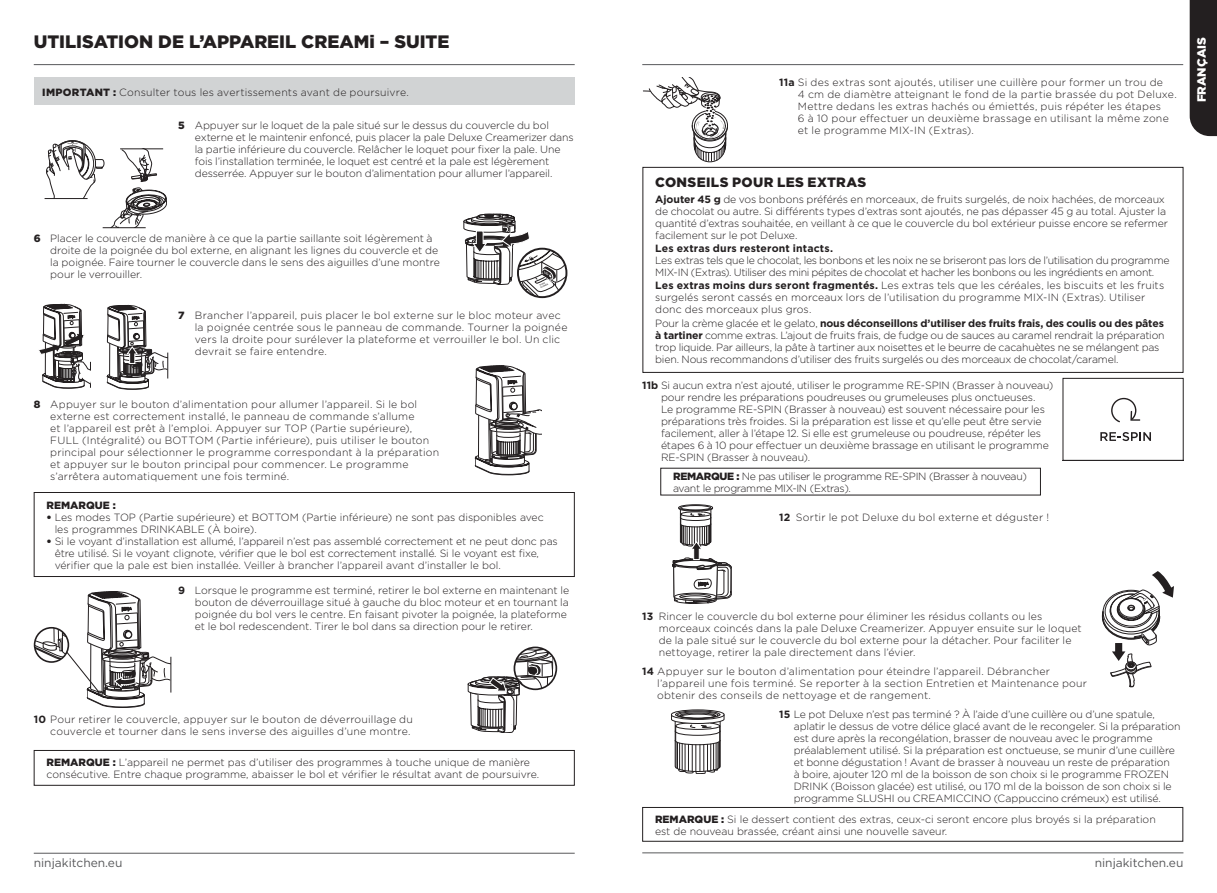
<style>
.page{position:relative;width:1217px;height:893px;background:#fff}
.page>*{position:absolute;margin:0;border:0;box-sizing:border-box;transform-origin:0 0}
.t1{font:900 18px "Gotham";color:#231f20}
.t2{font:900 13.5px "Gotham";letter-spacing:.025em;color:#231f20}
.t3{font:12px "Gotham";color:#58595b}
.t4{font:900 12px "Gotham";color:#fff}
.t5{font:300 10.5px/12px "Gotham";letter-spacing:-.005em;color:#231f20}
.t6{font:300 10.5px/12px "Gotham";letter-spacing:.02em;color:#231f20}
.t7{font:300 10.5px/12px "Gotham";letter-spacing:-.03em;color:#231f20}
.t8{font:300 10.5px "Gotham";letter-spacing:.025em;color:#231f20}
.t9{font:700 10.5px "Gotham";letter-spacing:.015em;color:#231f20}
.t10{font:900 10.5px "Gotham";color:#231f20}
.s1{font-weight:900}
.s2{font-weight:700}
</style>
<div class="page">
<hr style="left:34px;top:64px;width:540px;height:1px;background:#58595b">
<hr style="left:642px;top:64px;width:540px;height:1px;background:#58595b">
<hr style="left:642px;top:852px;width:541px;height:1px;background:#58595b">
<hr style="left:34px;top:853px;width:540px;height:1px;background:#58595b">
<svg style="left:475px;top:365px;width:66px;height:110px"></svg>
<svg style="left:46px;top:140px;width:58px;height:58px"></svg>
<svg style="left:111px;top:149px;width:56px;height:78px"></svg>
<div style="left:34px;top:492px;width:540px;height:85px;border:1px solid #231f20"></div>
<svg style="left:463px;top:214px;width:103px;height:83px"></svg>
<svg style="left:107px;top:305px;width:61px;height:84px"></svg>
<hr style="left:45px;top:198px;width:43px;height:1px;background:#231f20">
<hr style="left:120px;top:149px;width:43px;height:1px;background:#231f20">
<hr style="left:103px;top:227px;width:43px;height:1px;background:#231f20">
<svg style="left:1101px;top:571px;width:72px;height:116px"></svg>
<svg style="left:643px;top:77px;width:84px;height:85px"></svg>
<svg style="left:1100px;top:397px;width:51px;height:44px"></svg>
<div style="left:1062px;top:378px;width:121px;height:83px;border:1px solid #231f20"></div>
<div style="left:34px;top:627px;width:35px;height:36px;border:2px solid #231f20;border-radius:50%"></div>
<svg style="left:35px;top:591px;width:135px;height:117px"></svg>
<div style="left:513px;top:647px;width:44px;height:43px;border:2px solid #231f20;border-radius:50%"></div>
<svg style="left:468px;top:647px;width:85px;height:86px"></svg>
<div style="left:34px;top:750px;width:540px;height:36px;border:1px solid #231f20"></div>
<div style="left:642px;top:807px;width:540px;height:35px;border:1px solid #231f20"></div>
<svg style="left:671px;top:710px;width:53px;height:64px"></svg>
<div style="left:642px;top:167px;width:541px;height:206px;border:1px solid #231f20"></div>
<div style="left:34px;top:78px;width:540px;height:27px;background:#d1d3d4"></div>
<svg style="left:39px;top:304px;width:52px;height:84px"></svg>
<hr style="left:170px;top:657px;width:1px;height:36px;background:#231f20">
<svg style="left:672px;top:505px;width:59px;height:99px"></svg>
<div style="left:1189px;top:0;width:27px;height:136px;background:#231f20"></div>
<h1 class="t1" style="left:34px;top:29px;width:417px">UTILISATION DE L’APPAREIL CREAMi – SUITE</h1>
<p class="t6" style="left:42px;top:86px;width:368px"><span class="s1">IMPORTANT :</span> Consulter tous les avertissements avant de poursuivre.</p>
<p class="t5" style="left:195px;top:119px;width:380px;text-indent:-16px"><span class="s1">5</span> Appuyer sur le loquet de la pale situé sur le dessus du couvercle du bol externe et le maintenir enfoncé, puis placer la pale Deluxe Creamerizer dans la partie inférieure du couvercle. Relâcher le loquet pour fixer la pale. Une fois l’installation terminée, le loquet est centré et la pale est légèrement desserrée. Appuyer sur le bouton d’alimentation pour allumer l’appareil.</p>
<p class="t5" style="left:50px;top:232px;width:391px;text-indent:-16px"><span class="s1">6</span> Placer le couvercle de manière à ce que la partie saillante soit légèrement à droite de la poignée du bol externe, en alignant les lignes du couvercle et de la poignée. Faire tourner le couvercle dans le sens des aiguilles d’une montre pour le verrouiller.</p>
<p class="t6" style="left:195px;top:309px;width:374px;text-indent:-16px"><span class="s1">7</span> Brancher l’appareil, puis placer le bol externe sur le bloc moteur avec la poignée centrée sous le panneau de commande. Tourner la poignée vers la droite pour surélever la plateforme et verrouiller le bol. Un clic devrait se faire entendre.</p>
<p class="t6" style="left:50px;top:398px;width:390px;text-indent:-16px"><span class="s1">8</span> Appuyer sur le bouton d’alimentation pour allumer l’appareil. Si le bol externe est correctement installé, le panneau de commande s’allume<br>et l’appareil est prêt à l’emploi. Appuyer sur TOP (Partie supérieure), FULL (Intégralité) ou BOTTOM (Partie inférieure), puis utiliser le bouton principal pour sélectionner le programme correspondant à la préparation et appuyer sur le bouton principal pour commencer. Le programme s’arrêtera automatiquement une fois terminé.</p>
<p class="t10" style="left:46px;top:498px;width:71px">REMARQUE :</p>
<p class="t5" style="left:55px;top:511px;width:490px;text-indent:-8px"><span class="s1">•</span> Les modes TOP (Partie supérieure) et BOTTOM (Partie inférieure) ne sont pas disponibles avec les programmes DRINKABLE (À boire).</p>
<p class="t5" style="left:55px;top:535px;width:504px;text-indent:-8px"><span class="s1">•</span> Si le voyant d’installation est allumé, l’appareil n’est pas assemblé correctement et ne peut donc pas être utilisé. Si le voyant clignote, vérifier que le bol est correctement installé. Si le voyant est fixe, vérifier que la pale est bien installée. Veiller à brancher l’appareil avant d’installer le bol.</p>
<p class="t5" style="left:195px;top:584px;width:376px;text-indent:-16px"><span class="s2">9</span> Lorsque le programme est terminé, retirer le bol externe en maintenant le bouton de déverrouillage situé à gauche du bloc moteur et en tournant la poignée du bol vers le centre. En faisant pivoter la poignée, la plateforme et le bol redescendent. Tirer le bol dans sa direction pour le retirer.</p>
<p class="t6" style="left:34px;top:713px;width:380px;text-align:right"><span class="s2">10</span> Pour retirer le couvercle, appuyer sur le bouton de déverrouillage du couvercle et tourner dans le sens inverse des aiguilles d’une montre.</p>
<p class="t5" style="left:46px;top:756px;width:494px"><span class="s1">REMARQUE :</span> L’appareil ne permet pas d’utiliser des programmes à touche unique de manière consécutive. Entre chaque programme, abaisser le bol et vérifier le résultat avant de poursuivre.</p>
<p class="t6" style="left:797px;top:76px;width:380px;text-indent:-19px"><span class="s2">11a</span> Si des extras sont ajoutés, utiliser une cuillère pour former un trou de<br>4 cm de diamètre atteignant le fond de la partie brassée du pot Deluxe.<br>Mettre dedans les extras hachés ou émiettés, puis répéter les étapes<br>6 à 10 pour effectuer un deuxième brassage en utilisant la même zone et le programme MIX-IN (Extras).</p>
<p class="t2" style="left:655px;top:173px;width:212px">CONSEILS POUR LES EXTRAS</p>
<p class="t5" style="left:655px;top:193px;width:514px"><span class="s2">Ajouter 45 g</span> de vos bonbons préférés en morceaux, de fruits surgelés, de noix hachées, de morceaux de chocolat ou autre. Si différents types d’extras sont ajoutés, ne pas dépasser 45 g au total. Ajuster la quantité d’extras souhaitée, en veillant à ce que le couvercle du bol extérieur puisse encore se refermer facilement sur le pot Deluxe.</p>
<p class="t9" style="left:655px;top:241px;width:179px">Les extras durs resteront intacts.</p>
<p class="t7" style="left:655px;top:254px;width:515px">Les extras tels que le chocolat, les bonbons et les noix ne se briseront pas lors de l’utilisation du programme<br>MIX-IN (Extras). Utiliser des mini pépites de chocolat et hacher les bonbons ou les ingrédients en amont.</p>
<p class="t5" style="left:655px;top:279px;width:510px"><span class="s2">Les extras moins durs seront fragmentés.</span> Les extras tels que les céréales, les biscuits et les fruits surgelés seront cassés en morceaux lors de l’utilisation du programme MIX-IN (Extras). Utiliser donc des morceaux plus gros.</p>
<p class="t5" style="left:655px;top:317px;width:511px">Pour la crème glacée et le gelato, <span class="s2">nous déconseillons d’utiliser des fruits frais, des coulis ou des pâtes à tartiner</span> comme extras. L’ajout de fruits frais, de fudge ou de sauces au caramel rendrait la préparation trop liquide. Par ailleurs, la pâte à tartiner aux noisettes et le beurre de cacahuètes ne se mélangent pas bien. Nous recommandons d’utiliser des fruits surgelés ou des morceaux de chocolat/caramel.</p>
<p class="t5" style="left:660px;top:379px;width:394px;text-indent:-19px"><span class="s2">11b</span> Si aucun extra n’est ajouté, utiliser le programme RE-SPIN (Brasser à nouveau) pour rendre les préparations poudreuses ou grumeleuses plus onctueuses.<br>Le programme RE-SPIN (Brasser à nouveau) est souvent nécessaire pour les préparations très froides. Si la préparation est lisse et qu’elle peut être servie facilement, aller à l’étape 12. Si elle est grumeleuse ou poudreuse, répéter les étapes 6 à 10 pour effectuer un deuxième brassage en utilisant le programme RE-SPIN (Brasser à nouveau).</p>
<p class="t7" style="left:673px;top:470px;width:355px"><span class="s1">REMARQUE :</span> Ne pas utiliser le programme RE-SPIN (Brasser à nouveau) avant le programme MIX-IN (Extras).</p>
<p class="t8" style="left:779px;top:511px;width:271px"><span class="s2">12</span> Sortir le pot Deluxe du bol externe et déguster !</p>
<p class="t5" style="left:658px;top:610px;width:424px;text-indent:-16px"><span class="s2">13</span> Rincer le couvercle du bol externe pour éliminer les résidus collants ou les morceaux coincés dans la pale Deluxe Creamerizer. Appuyer ensuite sur le loquet de la pale situé sur le couvercle du bol externe pour la détacher. Pour faciliter le nettoyage, retirer la pale directement dans l’évier.</p>
<p class="t6" style="left:657px;top:665px;width:431px;text-indent:-15px"><span class="s2">14</span> Appuyer sur le bouton d’alimentation pour éteindre l’appareil. Débrancher l’appareil une fois terminé. Se reporter à la section Entretien et Maintenance pour obtenir des conseils de nettoyage et de rangement.</p>
<p class="t5" style="left:793px;top:708px;width:388px;text-indent:-14px"><span class="s2">15</span> Le pot Deluxe n’est pas terminé ? À l’aide d’une cuillère ou d’une spatule, aplatir le dessus de votre délice glacé avant de le recongeler. Si la préparation est dure après la recongélation, brasser de nouveau avec le programme préalablement utilisé. Si la préparation est onctueuse, se munir d’une cuillère et bonne dégustation ! Avant de brasser à nouveau un reste de préparation<br>à boire, ajouter 120 ml de la boisson de son choix si le programme FROZEN DRINK (Boisson glacée) est utilisé, ou 170 ml de la boisson de son choix si le programme SLUSHI ou CREAMICCINO (Cappuccino crémeux) est utilisé.</p>
<p class="t5" style="left:655px;top:813px;width:502px"><span class="s1">REMARQUE :</span> Si le dessert contient des extras, ceux-ci seront encore plus broyés si la préparation est de nouveau brassée, créant ainsi une nouvelle saveur.</p>
<p class="t3" style="left:34px;top:855px;width:90px">ninjakitchen.eu</p>
<p class="t3" style="left:1094px;top:855px;width:90px">ninjakitchen.eu</p>
<p class="t4" style="left:1192px;top:102px;width:67px;rotate:-90deg">FRANÇAIS</p>
</div>
